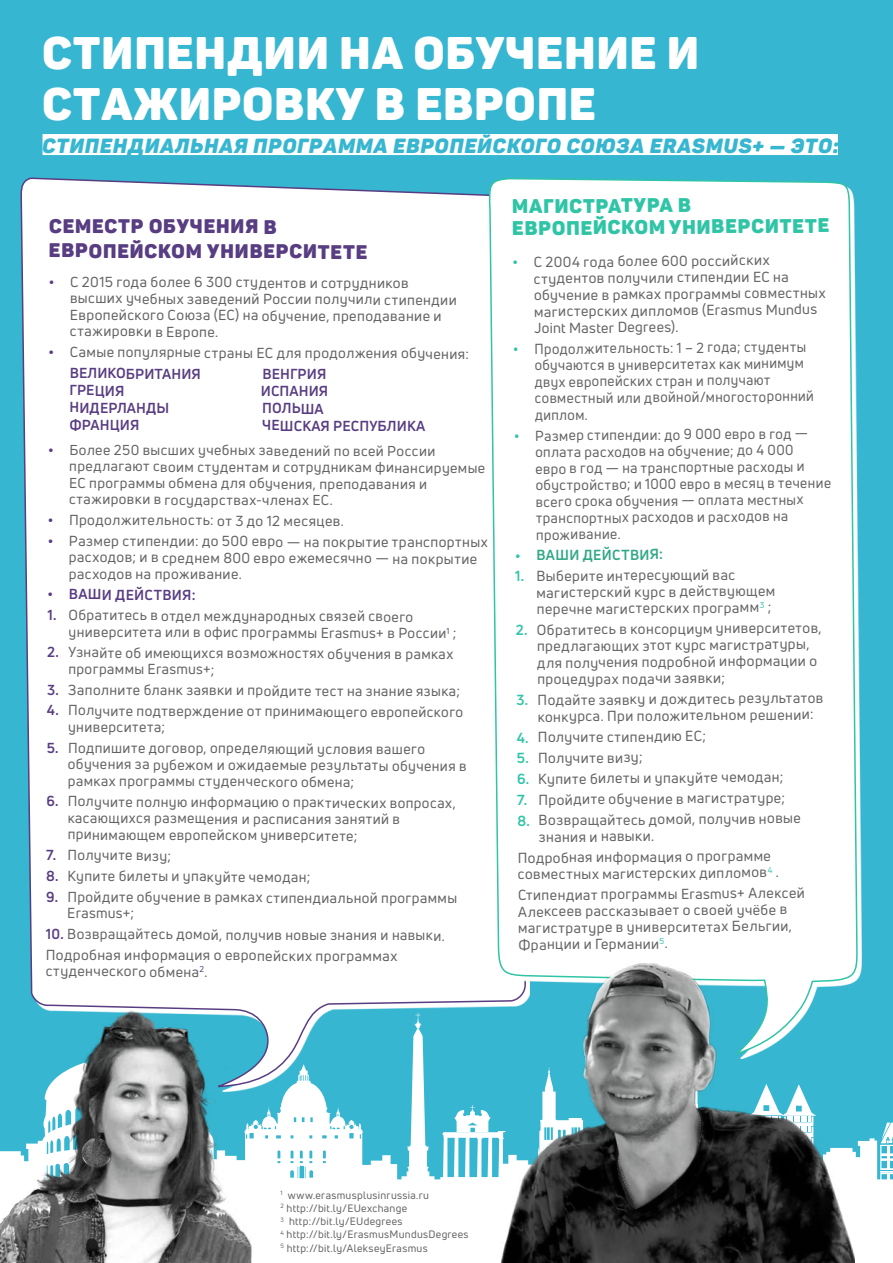
<style>
.page{position:relative;width:893px;height:1263px;background:#36b6d0}
.page>*{position:absolute;margin:0;border:0;box-sizing:border-box;transform-origin:0 0}
.t1{font:45px/51px "Panton Black Caps";letter-spacing:.03em;color:#fff}
.t2{font:20.25px "Panton Blackitalic Caps";letter-spacing:.05em;color:#36b6d0}
.t3{font:19.5px/25px "Panton Black Caps";letter-spacing:.045em;color:#583d82}
.t4{font:19.5px/21.1px "Panton Black Caps";letter-spacing:.04em;color:#30c4a6}
.t5{font:14.25px/16.6px "Uni Neue";letter-spacing:.025em;color:#646363}
.t6{font:14.25px/16.2px "Uni Neue";letter-spacing:.025em;color:#646363;scale:.96 1}
.t7{font:700 14.25px "Uni Neue";letter-spacing:.005em;color:#583d82}
.t8{font:700 14.25px "Uni Neue";letter-spacing:.01em;color:#30a885}
.t9{font:14.1px/16.4px "Uni Neue";letter-spacing:.03em;color:#646363}
.t10{font:10.5px/13.2px "Uni Neue";letter-spacing:.03em;color:#646363}
.s1{font-weight:700;color:#583d82}
.s2{font-weight:700;font-size:14.25px;color:#583d82}
.s3{font-weight:700;color:#30c4a6}
.s4{color:#30c4a6}
</style>
<div class="page">
<svg style="left:300px;top:1091px;width:593px;height:172px;fill:#fff"></svg>
<svg style="left:455px;top:1105px;width:30px;height:27px"></svg>
<div style="left:43px;top:134px;width:795px;height:21px;background:#fff"></div>
<div style="left:20px;top:177px;width:469px;height:911px;background:#fff"></div>
<div style="left:489px;top:178px;width:369px;height:805px;background:#fff"></div>
<img style="left:0;top:978px;width:300px;height:285px">
<img style="left:485px;top:942px;width:369px;height:321px">
<h1 class="t1" style="left:43px;top:27px;width:658px">Стипендии на обучение и стажировку в Европе</h1>
<h2 class="t2" style="left:43px;top:133px;width:798px">СТИПЕНДИАЛЬНАЯ ПРОГРАММА ЕВРОПЕЙСКОГО СОЮЗА ERASMUS+ — ЭТО:</h2>
<h3 class="t3" style="left:49px;top:213px;width:320px">СЕМЕСТР ОБУЧЕНИЯ В<br>ЕВРОПЕЙСКОМ УНИВЕРСИТЕТЕ</h3>
<p class="t5" style="left:70px;top:274px;width:388px;text-indent:-21px"><span class="s1">•</span> С 2015 года более 6 300 студентов и сотрудников высших учебных заведений России получили стипендии Европейского Союза (ЕС) на обучение, преподавание и стажировки в Европе.</p>
<p class="t5" style="left:70px;top:342px;width:401px;line-height:20.7px;text-indent:-21px"><span class="s1">•</span> Самые популярные страны ЕС для продолжения обучения:<br><span class="s1">ВЕЛИКОБРИТАНИЯ</span></p>
<p class="t7" style="left:262px;top:365px;width:65px">ВЕНГРИЯ</p>
<p class="t7" style="left:70px;top:381px;width:56px">ГРЕЦИЯ</p>
<p class="t7" style="left:261px;top:382px;width:69px">ИСПАНИЯ</p>
<p class="t7" style="left:70px;top:399px;width:101px">НИДЕРЛАНДЫ</p>
<p class="t7" style="left:262px;top:399px;width:63px">ПОЛЬША</p>
<p class="t7" style="left:69px;top:416px;width:72px">ФРАНЦИЯ</p>
<p class="t7" style="left:262px;top:417px;width:165px">ЧЕШСКАЯ РЕСПУБЛИКА</p>
<p class="t9" style="left:69px;top:442px;width:418px;text-indent:-21px"><span class="s2">•</span> Более 250 высших учебных заведений по всей России предлагают своим студентам и сотрудникам финансируемые ЕС программы обмена для обучения, преподавания и стажировки в государствах-членах ЕС.</p>
<p class="t5" style="left:48px;top:512px;width:298px"><span class="s1">•</span> Продолжительность: от 3 до 12 месяцев.</p>
<p class="t5" style="left:69px;top:533px;width:420px;line-height:16.2px;text-indent:-21px"><span class="s1">•</span> Размер стипендии: до 500 евро — на покрытие транспортных расходов; и в среднем 800 евро ежемесячно — на покрытие расходов на проживание.</p>
<p class="t7" style="left:47px;top:586px;width:150px">• ВАШИ ДЕЙСТВИЯ:</p>
<p class="t5" style="left:69px;top:607px;width:389px;text-indent:-21px"><span class="s1">1.</span> Обратитесь в отдел международных связей своего университета или в офис программы Erasmus+ в России<sup>1</sup> ;</p>
<p class="t5" style="left:68px;top:645px;width:387px;line-height:16px;text-indent:-21px"><span class="s1">2.</span> Узнайте об имеющихся возможностях обучения в рамках программы Erasmus+;</p>
<p class="t5" style="left:47px;top:682px;width:414px"><span class="s1">3.</span> Заполните бланк заявки и пройдите тест на знание языка;</p>
<p class="t5" style="left:68px;top:703px;width:397px;line-height:15.9px;text-indent:-21px"><span class="s1">4.</span> Получите подтверждение от принимающего европейского университета;</p>
<p class="t5" style="left:68px;top:740px;width:400px;text-indent:-21px"><span class="s1">5.</span> Подпишите договор, определяющий условия вашего обучения за рубежом и ожидаемые результаты обучения в рамках программы студенческого обмена;</p>
<p class="t5" style="left:68px;top:794px;width:390px;text-indent:-21px"><span class="s1">6.</span> Получите полную информацию о практических вопросах, касающихся размещения и расписания занятий в принимающем европейском университете;</p>
<p class="t5" style="left:46px;top:847px;width:126px"><span class="s1">7.</span> Получите визу;</p>
<p class="t5" style="left:46px;top:868px;width:266px"><span class="s1">8.</span> Купите билеты и упакуйте чемодан;</p>
<p class="t5" style="left:67px;top:889px;width:391px;line-height:15.8px;text-indent:-21px"><span class="s1">9.</span> Пройдите обучение в рамках стипендиальной программы<br>Erasmus+;</p>
<p class="t5" style="left:46px;top:924px;width:400px;line-height:20.7px"><span class="s1">10.</span> Возвращайтесь домой, получив новые знания и навыки.<br>Подробная информация о европейских программах</p>
<p class="t5" style="left:46px;top:963px;width:163px">студенческого обмена<sup>2</sup>.</p>
<h3 class="t4" style="left:512px;top:195px;width:319px">МАГИСТРАТУРА В<br>ЕВРОПЕЙСКОМ УНИВЕРСИТЕТЕ</h3>
<p class="t5" style="left:534px;top:253px;width:293px;text-indent:-21px"><span class="s3">•</span> С 2004 года более 600 российских студентов получили стипендии ЕС на обучение в рамках программы совместных магистерских дипломов (Erasmus Mundus Joint Master Degrees).</p>
<p class="t6" style="left:534px;top:342px;width:292px;text-indent:-21px;rotate:-1deg"><span class="s3">•</span> Продолжительность: 1 – 2 года; студенты обучаются в университетах как минимум двух европейских стран и получают совместный или двойной/многосторонний диплом.</p>
<p class="t5" style="left:535px;top:426px;width:297px;text-indent:-21px"><span class="s3">•</span> Размер стипендии: до 9 000 евро в год — оплата расходов на обучение; до 4 000<br>евро в год — на транспортные расходы и обустройство; и 1000 евро в месяц в течение всего срока обучения — оплата местных транспортных расходов и расходов на проживание.</p>
<p class="t8" style="left:515px;top:546px;width:150px"><span class="s4">•</span> ВАШИ ДЕЙСТВИЯ:</p>
<p class="t5" style="left:537px;top:567px;width:240px;text-indent:-21px"><span class="s3">1.</span> Выберите интересующий вас магистерский курс в действующем перечне магистерских программ<sup>3</sup> ;</p>
<p class="t5" style="left:537px;top:620px;width:286px;text-indent:-21px"><span class="s3">2.</span> Обратитесь в консорциум университетов, предлагающих этот курс магистратуры, для получения подробной информации о процедурах подачи заявки;</p>
<p class="t5" style="left:538px;top:690px;width:287px;text-indent:-21px"><span class="s3">3.</span> Подайте заявку и дождитесь результатов конкурса. При положительном решении:</p>
<p class="t5" style="left:517px;top:728px;width:191px"><span class="s3">4.</span> Получите стипендию ЕС;</p>
<p class="t5" style="left:517px;top:749px;width:128px"><span class="s3">5.</span> Получите визу;</p>
<p class="t5" style="left:517px;top:769px;width:268px"><span class="s3">6.</span> Купите билеты и упакуйте чемодан;</p>
<p class="t5" style="left:517px;top:790px;width:270px"><span class="s3">7.</span> Пройдите обучение в магистратуре;</p>
<p class="t5" style="left:539px;top:810px;width:264px;line-height:17.1px;text-indent:-21px"><span class="s3">8.</span> Возвращайтесь домой, получив новые знания и навыки.</p>
<p class="t5" style="left:518px;top:848px;width:263px">Подробная информация о программе совместных магистерских дипломов<sup>4</sup> .</p>
<p class="t5" style="left:518px;top:885px;width:288px">Стипендиат программы Erasmus+ Алексей Алексеев рассказывает о своей учёбе в магистратуре в университетах Бельгии, Франции и Германии<sup>5</sup>.</p>
<p class="t10" style="left:281px;top:1188px;width:189px"><sup>1</sup> www.erasmusplusinrussia.ru<br><sup>2</sup> http://bit.ly/EUexchange<br><sup>3</sup> http://bit.ly/EUdegrees<br><sup>4</sup> http://bit.ly/ErasmusMundusDegrees <sup>5</sup> http://bit.ly/AlekseyErasmus</p>
</div>
